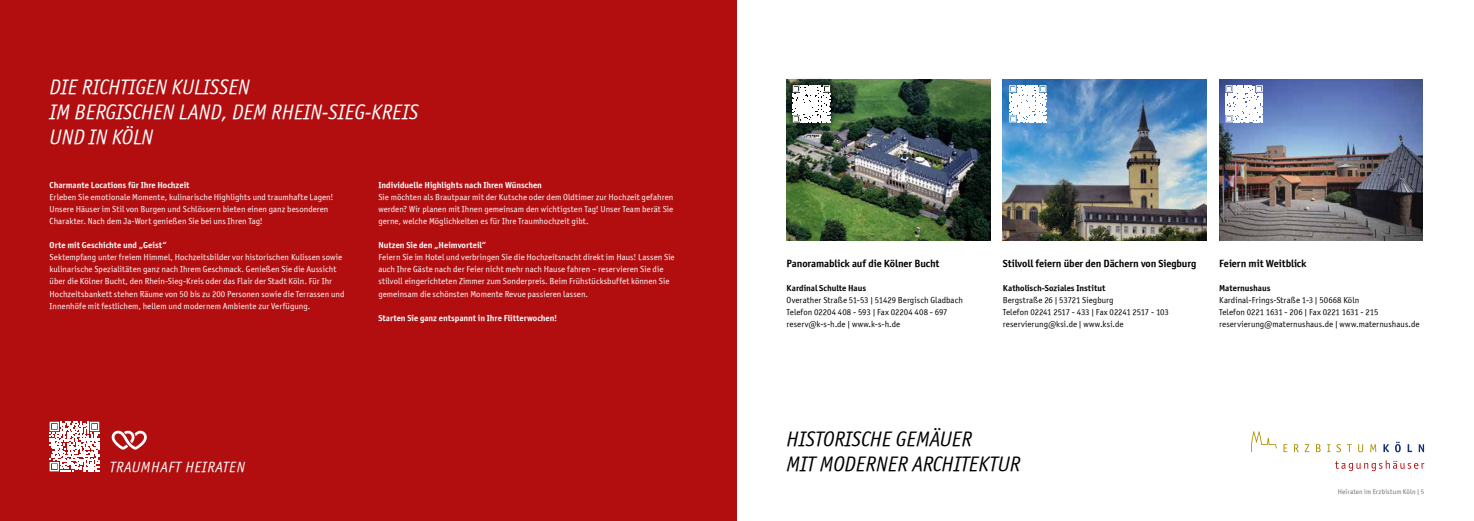
<style>
.page{position:relative;width:1474px;height:521px;background:#fff}
.page>*{position:absolute;margin:0;border:0;box-sizing:border-box;transform-origin:0 0}
.t1{font:italic 21px/25.2px "Officina Sans ITCTT Book";color:#fff}
.t2{font:italic 21px/25.2px "Officina Sans ITCTT Book";color:#000}
.t3{font:italic 14.88px "Officina Sans ITCTT Book";letter-spacing:.04em;color:#fff}
.t4{font:10.5px "Officina Sans ITCTT Bold";letter-spacing:-.01em;color:#000}
.t5{font:8.75px/12.1px "Officina Sans ITCTT Book";letter-spacing:.005em;color:#fff}
.t6{font:8.75px/12.1px "Officina Sans ITCTT Book";letter-spacing:.005em;color:#000}
.t7{font:8.75px "Officina Sans ITCTT Bold";color:#fff}
.t8{font:8.75px "Officina Sans ITCTT Bold";color:#000}
.t9{font:7px "Officina Sans ITCTT Book";letter-spacing:.015em;color:#706f6f}
</style>
<div class="page">
<div style="left:0;top:0;width:737px;height:521px;background:#b20e10"></div>
<img style="left:786px;top:79px;width:204px;height:162px">
<img style="left:1002px;top:79px;width:204px;height:162px">
<img style="left:1219px;top:79px;width:203px;height:162px">
<svg style="left:1335px;top:460px;width:89px;height:11px"></svg>
<svg style="left:1283px;top:444px;width:4px;height:8px"></svg>
<svg style="left:1294px;top:444px;width:4px;height:8px"></svg>
<svg style="left:1304px;top:444px;width:5px;height:8px"></svg>
<svg style="left:1316px;top:444px;width:4px;height:8px"></svg>
<svg style="left:1327px;top:444px;width:3px;height:8px"></svg>
<svg style="left:1336px;top:444px;width:4px;height:8px"></svg>
<svg style="left:1347px;top:444px;width:4px;height:8px"></svg>
<svg style="left:1358px;top:444px;width:4px;height:8px"></svg>
<svg style="left:1370px;top:444px;width:6px;height:8px"></svg>
<svg style="left:1383px;top:441px;width:17px;height:11px"></svg>
<svg style="left:1407px;top:444px;width:5px;height:8px"></svg>
<svg style="left:1418px;top:444px;width:5px;height:8px"></svg>
<svg style="left:1251px;top:431px;width:25px;height:21px"></svg>
<div style="left:784px;top:77px;width:54px;height:53px;background:#000;opacity:.75"></div>
<svg style="left:792px;top:85px;width:38px;height:37px"></svg>
<svg style="left:1009px;top:85px;width:37px;height:37px"></svg>
<svg style="left:1225px;top:85px;width:37px;height:37px"></svg>
<svg style="left:111px;top:430px;width:36px;height:20px"></svg>
<svg style="left:50px;top:422px;width:49px;height:49px"></svg>
<h1 class="t1" style="left:50px;top:74px;width:370px">DIE RICHTIGEN KULISSEN<br>IM BERGISCHEN LAND, DEM RHEIN-SIEG-KREIS<br>UND IN KÖLN</h1>
<p class="t7" style="left:50px;top:179px;width:141px">Charmante Locations für Ihre Hochzeit</p>
<p class="t5" style="left:50px;top:191px;width:285px">Erleben Sie emotionale Momente, kulinarische Highlights und traumhafte Lagen!<br>Unsere Häuser im Stil von Burgen und Schlössern bieten einen ganz besonderen<br>Charakter. Nach dem Ja-Wort genießen Sie bei uns Ihren Tag!</p>
<p class="t7" style="left:50px;top:240px;width:119px">Orte mit Geschichte und „Geist“</p>
<p class="t5" style="left:50px;top:251px;width:296px">Sektempfang unter freiem Himmel, Hochzeitsbilder vor historischen Kulissen sowie kulinarische Spezialitäten ganz nach Ihrem Geschmack. Genießen Sie die Aussicht über die Kölner Bucht, den Rhein-Sieg-Kreis oder das Flair der Stadt Köln. Für Ihr Hochzeitsbankett stehen Räume von 50 bis zu 200 Personen sowie die Terrassen und Innenhöfe mit festlichem, hellem und modernem Ambiente zur Verfügung.</p>
<p class="t7" style="left:378px;top:179px;width:165px">Individuelle Highlights nach Ihren Wünschen</p>
<p class="t5" style="left:378px;top:191px;width:296px;text-align:justify">Sie möchten als Brautpaar mit der Kutsche oder dem Oldtimer zur Hochzeit gefahren werden? Wir planen mit Ihnen gemeinsam den wichtigsten Tag! Unser Team berät Sie gerne, welche Möglichkeiten es für Ihre Traumhochzeit gibt.</p>
<p class="t7" style="left:378px;top:240px;width:109px">Nutzen Sie den „Heimvorteil“</p>
<p class="t5" style="left:378px;top:251px;width:298px">Feiern Sie im Hotel und verbringen Sie die Hochzeitsnacht direkt im Haus! Lassen Sie auch Ihre Gäste nach der Feier nicht mehr nach Hause fahren – reservieren Sie die stilvoll eingerichteten Zimmer zum Sonderpreis. Beim Frühstücksbuffet können Sie gemeinsam die schönsten Momente Revue passieren lassen.</p>
<p class="t7" style="left:378px;top:312px;width:180px">Starten Sie ganz entspannt in Ihre Flitterwochen!</p>
<h2 class="t3" style="left:110px;top:458px;width:137px">TRAUMHAFT HEIRATEN</h2>
<p class="t4" style="left:786px;top:257px;width:154px">Panoramablick auf die Kölner Bucht</p>
<p class="t8" style="left:786px;top:283px;width:81px">Kardinal Schulte Haus</p>
<p class="t6" style="left:786px;top:294px;width:178px">Overather Straße 51-53 | 51429 Bergisch Gladbach<br>Telefon 02204 408 - 593 | Fax 02204 408 - 697 reserv@k-s-h.de | www.k-s-h.de</p>
<p class="t4" style="left:1002px;top:257px;width:195px">Stilvoll feiern über den Dächern von Siegburg</p>
<p class="t8" style="left:1002px;top:283px;width:104px">Katholisch-Soziales Institut</p>
<p class="t6" style="left:1002px;top:294px;width:167px">Bergstraße 26 | 53721 Siegburg<br>Telefon 02241 2517 - 433 | Fax 02241 2517 - 103 reservierung@ksi.de | www.ksi.de</p>
<p class="t4" style="left:1219px;top:257px;width:89px">Feiern mit Weitblick</p>
<p class="t8" style="left:1219px;top:283px;width:53px">Maternushaus</p>
<p class="t6" style="left:1219px;top:294px;width:202px">Kardinal-Frings-Straße 1-3 | 50668 Köln<br>Telefon 0221 1631 - 206 | Fax 0221 1631 - 215 reservierung@maternushaus.de | www.maternushaus.de</p>
<h1 class="t2" style="left:786px;top:426px;width:235px">HISTORISCHE GEMÄUER<br>MIT MODERNER ARCHITEKTUR</h1>
<p class="t9" style="left:1337px;top:487px;width:88px">Heiraten im Erzbistum Köln | 5</p>
</div>
